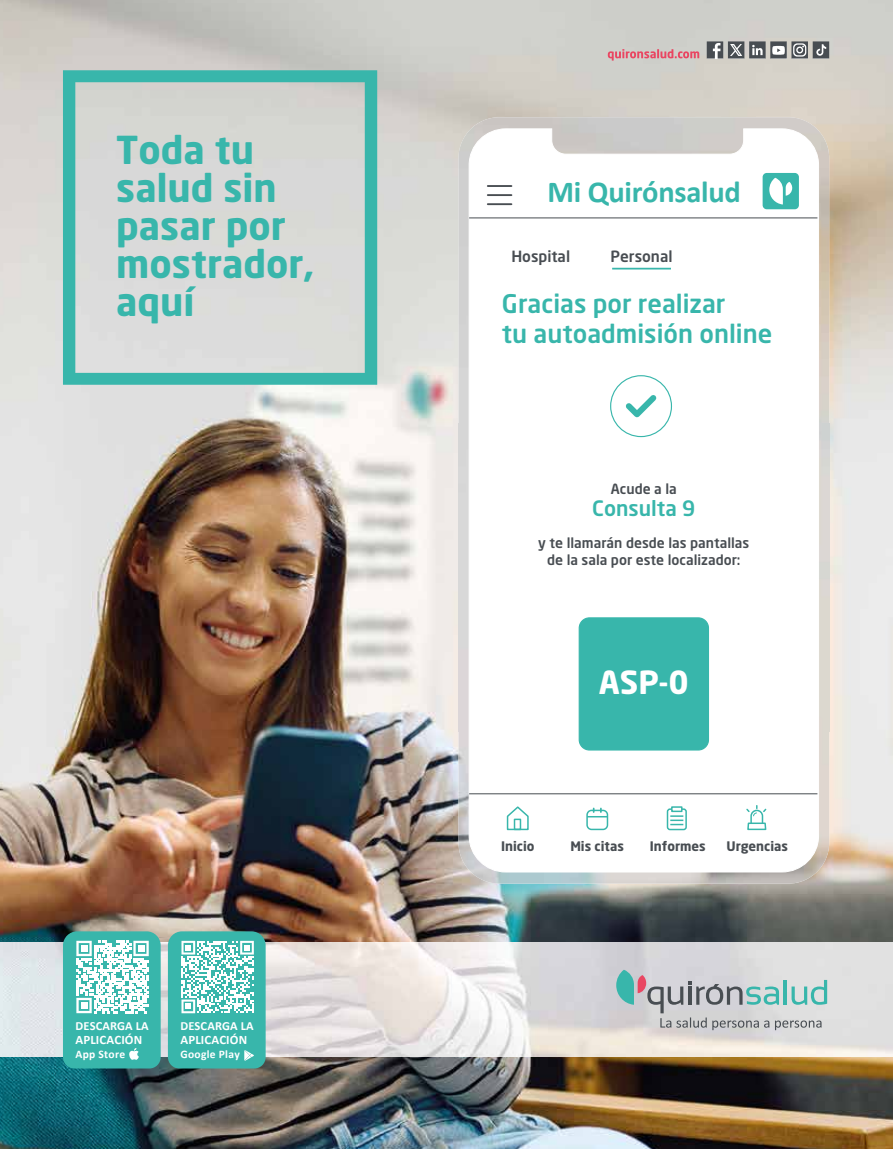
<style>
.page{position:relative;width:893px;height:1149px;background:#fff}
.page>*{position:absolute;margin:0;border:0;box-sizing:border-box;transform-origin:0 0}
.t1{font:700 38.1px/38.1px "Neo Sans W1 G";color:#38b6ab}
.t2{font:700 31.5px "Neo Sans W1 G";color:#fff}
.t3{font:700 30.45px "Calibri";letter-spacing:-.01em;color:#38b6ab}
.t4{font:500 25.35px/30.5px "Neo Sans W1 G";color:#38b6ab}
.t5{font:500 21px "Neo Sans W1 G";color:#38b6ab}
.t6{font:500 15.3px "Neo Sans W1 G";color:#484d52}
.t7{font:500 13.95px/16.8px "Neo Sans W1 G";color:#484d52;text-align:center}
.t8{font:700 13.05px "Neo Sans W1 G";color:#484d52}
.t9{font:700 12.9px "Calibri";letter-spacing:.01em;color:#fff}
.t10{font:700 12.45px "Calibri";letter-spacing:.01em;color:#fff}
.t11{font:700 11.55px "Calibri";letter-spacing:.025em;color:#fff}
</style>
<div class="page">
<img style="left:0;top:0;width:893px;height:1148px">
<svg style="left:608px;top:49px;width:91px;height:12px"></svg>
<svg style="left:707px;top:41px;width:122px;height:17px;background:#878a8b"></svg>
<svg style="left:63px;top:70px;width:314px;height:314px;background:#c1d3d0"></svg>
<img style="left:0;top:942px;width:893px;height:113px">
<svg style="left:616px;top:969px;width:211px;height:60px;background:#bbc5c6"></svg>
<svg style="left:63px;top:931px;width:98px;height:137px"></svg>
<svg style="left:168px;top:931px;width:98px;height:137px"></svg>
<img style="left:458px;top:117px;width:371px;height:766px">
<svg style="left:468px;top:128px;width:351px;height:744px"></svg>
<hr style="left:469px;top:217px;width:348px;height:1px;background:#484d52">
<hr style="left:469px;top:793px;width:348px;height:1px;background:#484d52">
<hr style="left:488px;top:185px;width:23px;height:2px;background:#484d52">
<hr style="left:488px;top:203px;width:23px;height:2px;background:#484d52">
<hr style="left:488px;top:194px;width:23px;height:2px;background:#484d52">
<div style="left:763px;top:173px;width:36px;height:36px;background:#38b6ab;border-radius:4px"></div>
<svg style="left:769px;top:178px;width:23px;height:26px"></svg>
<svg style="left:506px;top:804px;width:23px;height:26px"></svg>
<div style="left:514px;top:818px;width:7px;height:11px;border:1px solid #38b6ab"></div>
<div style="left:671px;top:806px;width:11px;height:5px;border:1px solid #38b6ab"></div>
<div style="left:667px;top:808px;width:20px;height:22px;border:1px solid #38b6ab;border-radius:2px"></div>
<svg style="left:670px;top:815px;width:13px;height:10px"></svg>
<svg style="left:745px;top:805px;width:23px;height:25px"></svg>
<div style="left:586px;top:809px;width:22px;height:20px;border:1px solid #38b6ab;border-radius:4px"></div>
<hr style="left:587px;top:815px;width:20px;height:2px;background:#38b6ab">
<hr style="left:612px;top:268px;width:59px;height:1px;background:#38b6ab">
<div style="left:579px;top:617px;width:129px;height:132px;background:#38b6ab;border-radius:10px"></div>
<div style="left:579px;top:617px;width:130px;height:133px;border:1px solid #38b6ab;border-radius:10px"></div>
<div style="left:610px;top:375px;width:62px;height:62px;border:1px solid #38b6ab;border-radius:50%"></div>
<svg style="left:620px;top:389px;width:42px;height:33px"></svg>
<h1 class="t1" style="left:116px;top:130px;width:199px">Toda tu salud sin pasar por mostrador, aquí</h1>
<p class="t10" style="left:75px;top:1016px;width:75px">DESCARGA LA</p>
<p class="t9" style="left:75px;top:1030px;width:68px">APLICACIÓN</p>
<p class="t11" style="left:75px;top:1045px;width:51px">App Store</p>
<p class="t10" style="left:180px;top:1016px;width:75px">DESCARGA LA</p>
<p class="t9" style="left:180px;top:1030px;width:68px">APLICACIÓN</p>
<p class="t11" style="left:180px;top:1045px;width:61px">Google Play</p>
<h3 class="t3" style="left:548px;top:171px;width:195px">Mi Quirónsalud</h3>
<p class="t6" style="left:511px;top:246px;width:60px">Hospital</p>
<p class="t6" style="left:611px;top:246px;width:63px">Personal</p>
<h3 class="t4" style="left:502px;top:288px;width:272px">Gracias por realizar<br>tu autoadmisión online</h3>
<p class="t7" style="left:611px;top:479px;width:67px">Acude a la</p>
<h3 class="t5" style="left:592px;top:495px;width:105px">Consulta 9</h3>
<p class="t7" style="left:538px;top:534px;width:213px">y te llamarán desde las pantallas de la sala por este localizador:</p>
<h2 class="t2" style="left:599px;top:662px;width:91px">ASP-0</h2>
<p class="t8" style="left:501px;top:838px;width:35px">Inicio</p>
<p class="t8" style="left:570px;top:838px;width:55px">Mis citas</p>
<p class="t8" style="left:650px;top:838px;width:57px">Informes</p>
<p class="t8" style="left:726px;top:838px;width:63px">Urgencias</p>
</div>
